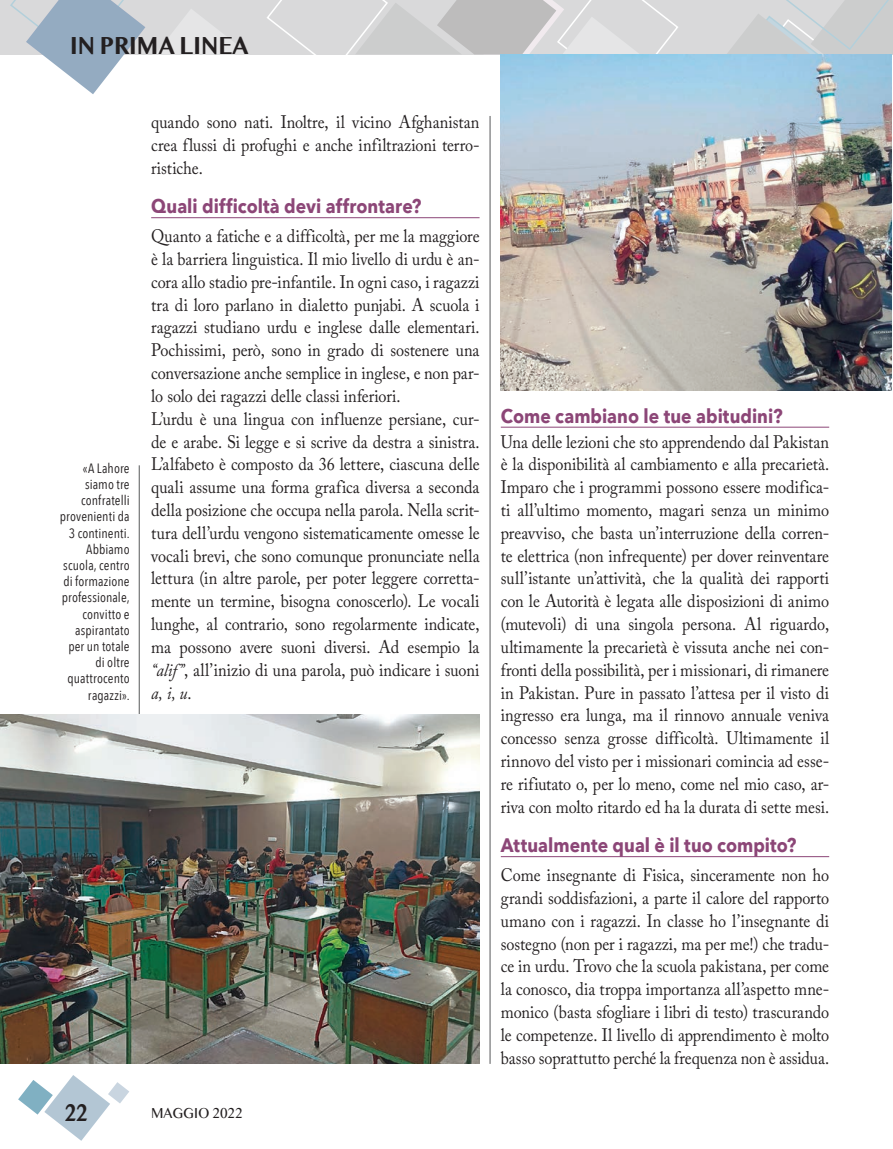
<style>
.page{position:relative;width:893px;height:1149px;background:#fff}
.page>*{position:absolute;margin:0;border:0;box-sizing:border-box;transform-origin:0 0}
.t1{font:700 22.5px "Bangla MN";color:#231f20;scale:.9 1}
.t2{font:700 22.5px "Bangla MN";color:#231f20;scale:.8 1}
.t3{font:700 19.5px "Avenir Next";letter-spacing:.005em;color:#8c4677;scale:.9 1}
.t4{font:18px/22.8px "Adobe Caslon Pro";letter-spacing:-.005em;color:#231f20;text-align:justify;scale:.9 1}
.t5{font:13.5px/16.2px "Avenir Next Condensed";letter-spacing:.01em;color:#231f20;text-align:right}
.t6{font:13.5px "Bangla MN";color:#231f20;scale:.9 1}
.s1{font-style:italic}
</style>
<div class="page">
<svg style="left:155px;top:0;width:738px;height:54px"></svg>
<svg style="left:0;top:0;width:145px;height:94px"></svg>
<svg style="left:18px;top:1075px;width:111px;height:65px"></svg>
<hr style="left:139px;top:465px;width:1px;height:249px;background:#57585a">
<hr style="left:490px;top:116px;width:1px;height:947px;background:#57585a">
<hr style="left:151px;top:217px;width:329px;height:1px;background:#8c4677">
<hr style="left:501px;top:427px;width:328px;height:1px;background:#8c4677">
<hr style="left:501px;top:856px;width:328px;height:1px;background:#8c4677">
<img style="left:501px;top:54px;width:390px;height:336px">
<img style="left:0;top:714px;width:480px;height:349px">
<p class="t1" style="left:70px;top:33px;width:200px">IN PRIMA LINEA</p>
<p class="t5" style="left:60px;top:459px;width:71px">«A Lahore siamo tre confratelli provenienti da<br>3 continenti.<br>Abbiamo scuola, centro di formazione professionale, convitto e aspirantato per un totale di oltre quattrocento ragazzi».</p>
<p class="t4" style="left:151px;top:110px;width:366px">quando sono nati. Inoltre, il vicino Afghanistan crea flussi di profughi e anche infiltrazioni terro&shy;ristiche.</p>
<p class="t3" style="left:151px;top:189px;width:302px">Quali difficoltà devi affrontare?</p>
<p class="t4" style="left:151px;top:224px;width:366px;text-align:left">Quanto a fatiche e a difficoltà, per me la maggiore è la barriera linguistica. Il mio livello di urdu è an&shy;cora allo stadio pre-infantile. In ogni caso, i ragazzi tra di loro parlano in dialetto punjabi. A scuola i ragazzi studiano urdu e inglese dalle elementari.<br>Pochissimi, però, sono in grado di sostenere una conversazione anche semplice in inglese, e non par&shy;lo solo dei ragazzi delle classi inferiori.<br>L’urdu è una lingua con influenze persiane, cur&shy;de e arabe. Si legge e si scrive da destra a sinistra.<br>L’alfabeto è composto da 36 lettere, ciascuna delle quali assume una forma grafica diversa a seconda della posizione che occupa nella parola. Nella scrit&shy;tura dell’urdu vengono sistematicamente omesse le vocali brevi, che sono comunque pronunciate nella lettura (in altre parole, per poter leggere corretta&shy;mente un termine, bisogna conoscerlo). Le vocali lunghe, al contrario, sono regolarmente indicate, ma possono avere suoni diversi. Ad esempio la <span class="s1">“alif ”</span>, all’inizio di una parola, può indicare i suoni <span class="s1">a, i, u</span>.</p>
<p class="t2" style="left:65px;top:1099px;width:30px">22</p>
<p class="t6" style="left:151px;top:1103px;width:103px">MAGGIO 2022</p>
<p class="t3" style="left:501px;top:399px;width:315px">Come cambiano le tue abitudini?</p>
<p class="t4" style="left:501px;top:430px;width:366px">Una delle lezioni che sto apprendendo dal Pakistan è la disponibilità al cambiamento e alla precarietà.<br>Imparo che i programmi possono essere modifica&shy;ti all’ultimo momento, magari senza un minimo preavviso, che basta un’interruzione della corren&shy;te elettrica (non infrequente) per dover reinventare sull’istante un’attività, che la qualità dei rapporti con le Autorità è legata alle disposizioni di animo (mutevoli) di una singola persona. Al riguardo, ultimamente la precarietà è vissuta anche nei con&shy;fronti della possibilità, per i missionari, di rimanere in Pakistan. Pure in passato l’attesa per il visto di ingresso era lunga, ma il rinnovo annuale veniva concesso senza grosse difficoltà. Ultimamente il rinnovo del visto per i missionari comincia ad esse&shy;re rifiutato o, per lo meno, come nel mio caso, ar&shy;riva con molto ritardo ed ha la durata di sette mesi.</p>
<p class="t3" style="left:501px;top:828px;width:330px">Attualmente qual è il tuo compito?</p>
<p class="t4" style="left:501px;top:863px;width:366px">Come insegnante di Fisica, sinceramente non ho grandi soddisfazioni, a parte il calore del rapporto umano con i ragazzi. In classe ho l’insegnante di sostegno (non per i ragazzi, ma per me!) che tradu&shy;ce in urdu. Trovo che la scuola pakistana, per come la conosco, dia troppa importanza all’aspetto mne&shy;monico (basta sfogliare i libri di testo) trascurando le competenze. Il livello di apprendimento è molto basso soprattutto perché la frequenza non è assidua.</p>
</div>
